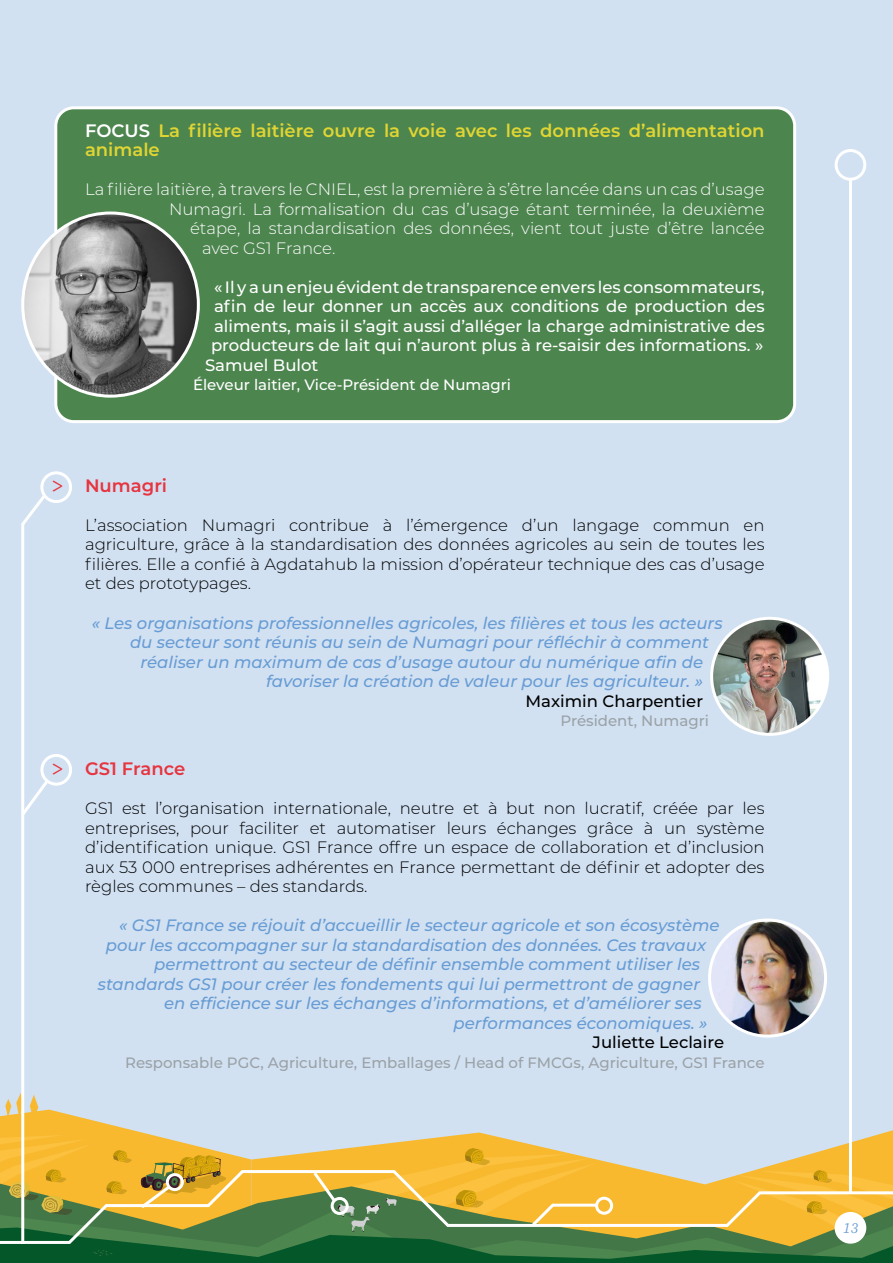
<style>
.page{position:relative;width:893px;height:1263px;background:#d1e1f2}
.page>*{position:absolute;margin:0;border:0;box-sizing:border-box;transform-origin:0 0}
.t1{font:italic 24px "Source Serif Variable";color:#e7343f}
.t2{font:600 18px/19.5px "Montserrat";color:#e0d533}
.t3{font:600 18px "Montserrat";color:#e7343f}
.t4{font:italic 100 16.5px "Montserrat";color:#689cd4}
.t5{font:300 16.5px/19.5px "Montserrat";color:#000;text-align:justify}
.t6{font:500 16.5px "Montserrat";color:#fff}
.t7{font:300 16.5px "Montserrat";color:#fff}
.t8{font:500 16.5px "Montserrat";color:#000}
.t9{font:500 15px "Montserrat";color:#9ba2a7}
.t10{font:500 15px "Montserrat";color:#fff}
.t11{font:italic 15px "Source Serif Variable";color:#689cd4}
.s1{color:#fff}
</style>
<div class="page">
<svg style="left:251px;top:1130px;width:642px;height:38px"></svg>
<svg style="left:251px;top:1245px;width:642px;height:18px;background:#1f6736"></svg>
<svg style="left:251px;top:1168px;width:642px;height:77px;background:#b9a746"></svg>
<div style="left:595px;top:1197px;width:18px;height:18px;border:3px solid #fff;border-radius:50%"></div>
<svg style="left:310px;top:1148px;width:289px;height:84px;background:#cbaf48"></svg>
<div style="left:835px;top:149px;width:31px;height:32px;border:3px solid #fff;border-radius:50%"></div>
<hr style="left:849px;top:179px;width:3px;height:1014px;background:#fff">
<div style="left:56px;top:108px;width:739px;height:314px;background:#4d854f;border-radius:18px"></div>
<div style="left:54px;top:106px;width:742px;height:317px;border:3px solid #fff;border-radius:18px"></div>
<img style="left:25px;top:213px;width:173px;height:183px">
<img style="left:709px;top:920px;width:117px;height:116px;border-radius:58px">
<div style="left:708px;top:918px;width:119px;height:119px;border:3px solid #fff;border-radius:50%"></div>
<img style="left:712px;top:618px;width:116px;height:116px;border-radius:58px">
<div style="left:710px;top:617px;width:119px;height:119px;border:3px solid #fff;border-radius:50%"></div>
<div style="left:836px;top:1213px;width:29px;height:29px;background:#fff;border-radius:50%"></div>
<div style="left:835px;top:1212px;width:31px;height:32px;border:3px solid #fff;border-radius:50%"></div>
<div style="left:40px;top:471px;width:32px;height:32px;border:3px solid #fff;border-radius:50%"></div>
<svg style="left:0;top:492px;width:251px;height:771px"></svg>
<p class="t2" style="left:85px;top:120px;width:681px"><span class="s1">FOCUS</span> La filière laitière ouvre la voie avec les données d’alimentation animale</p>
<p class="t7" style="left:85px;top:178px;width:681px">La filière laitière, à travers le CNIEL, est la première à s’être lancée dans un cas d’usage</p>
<p class="t7" style="left:169px;top:198px;width:597px">Numagri. La formalisation du cas d’usage étant terminée, la deuxième</p>
<p class="t7" style="left:190px;top:217px;width:576px">étape, la standardisation des données, vient tout juste d’être lancée</p>
<p class="t7" style="left:202px;top:237px;width:135px">avec GS1 France.</p>
<p class="t6" style="left:214px;top:275px;width:552px">« Il y a un enjeu évident de transparence envers les consommateurs,</p>
<p class="t6" style="left:214px;top:295px;width:552px">afin de leur donner un accès aux conditions de production des</p>
<p class="t6" style="left:214px;top:314px;width:552px">aliments, mais il s’agit aussi d’alléger la charge administrative des</p>
<p class="t6" style="left:211px;top:334px;width:554px">producteurs de lait qui n’auront plus à re-saisir des informations. »</p>
<p class="t6" style="left:205px;top:353px;width:115px">Samuel Bulot</p>
<p class="t10" style="left:193px;top:375px;width:319px">Éleveur laitier, Vice-Président de Numagri</p>
<h1 class="t1" style="left:51px;top:470px;width:14px">&gt;</h1>
<h1 class="t1" style="left:51px;top:752px;width:14px">&gt;</h1>
<p class="t3" style="left:85px;top:473px;width:83px">Numagri</p>
<p class="t5" style="left:85px;top:515px;width:681px">L’association Numagri contribue à l’émergence d’un langage commun en agriculture, grâce à la standardisation des données agricoles au sein de toutes les filières. Elle a confié à Agdatahub la mission d’opérateur technique des cas d’usage et des prototypages.</p>
<p class="t4" style="left:92px;top:612px;width:632px">« Les organisations professionnelles agricoles, les filières et tous les acteurs</p>
<p class="t4" style="left:130px;top:631px;width:581px">du secteur sont réunis au sein de Numagri pour réfléchir à comment</p>
<p class="t4" style="left:141px;top:651px;width:564px">réaliser un maximum de cas d’usage autour du numérique afin de</p>
<p class="t4" style="left:266px;top:670px;width:438px">favoriser la création de valeur pour les agriculteur. »</p>
<p class="t8" style="left:525px;top:689px;width:179px">Maximin Charpentier</p>
<p class="t9" style="left:560px;top:710px;width:150px">Président, Numagri</p>
<p class="t3" style="left:85px;top:756px;width:102px">GS1 France</p>
<p class="t5" style="left:85px;top:798px;width:681px">GS1 est l’organisation internationale, neutre et à but non lucratif, créée par les entreprises, pour faciliter et automatiser leurs échanges grâce à un système d’identification unique. GS1 France offre un espace de collaboration et d’inclusion aux 53 000 entreprises adhérentes en France permettant de définir et adopter des règles communes – des standards.</p>
<p class="t4" style="left:119px;top:914px;width:602px">« GS1 France se réjouit d’accueillir le secteur agricole et son écosystème</p>
<p class="t4" style="left:106px;top:934px;width:602px">pour les accompagner sur la standardisation des données. Ces travaux</p>
<p class="t4" style="left:154px;top:953px;width:547px">permettront au secteur de définir ensemble comment utiliser les</p>
<p class="t4" style="left:98px;top:973px;width:604px">standards GS1 pour créer les fondements qui lui permettront de gagner</p>
<p class="t4" style="left:164px;top:992px;width:539px">en efficience sur les échanges d’informations, et d’améliorer ses</p>
<p class="t4" style="left:453px;top:1012px;width:256px">performances économiques. »</p>
<p class="t8" style="left:593px;top:1031px;width:133px">Juliette Leclaire</p>
<p class="t9" style="left:125px;top:1052px;width:641px">Responsable PGC, Agriculture, Emballages / Head of FMCGs, Agriculture, GS1 France</p>
<p class="t11" style="left:843px;top:1218px;width:17px">13</p>
</div>
